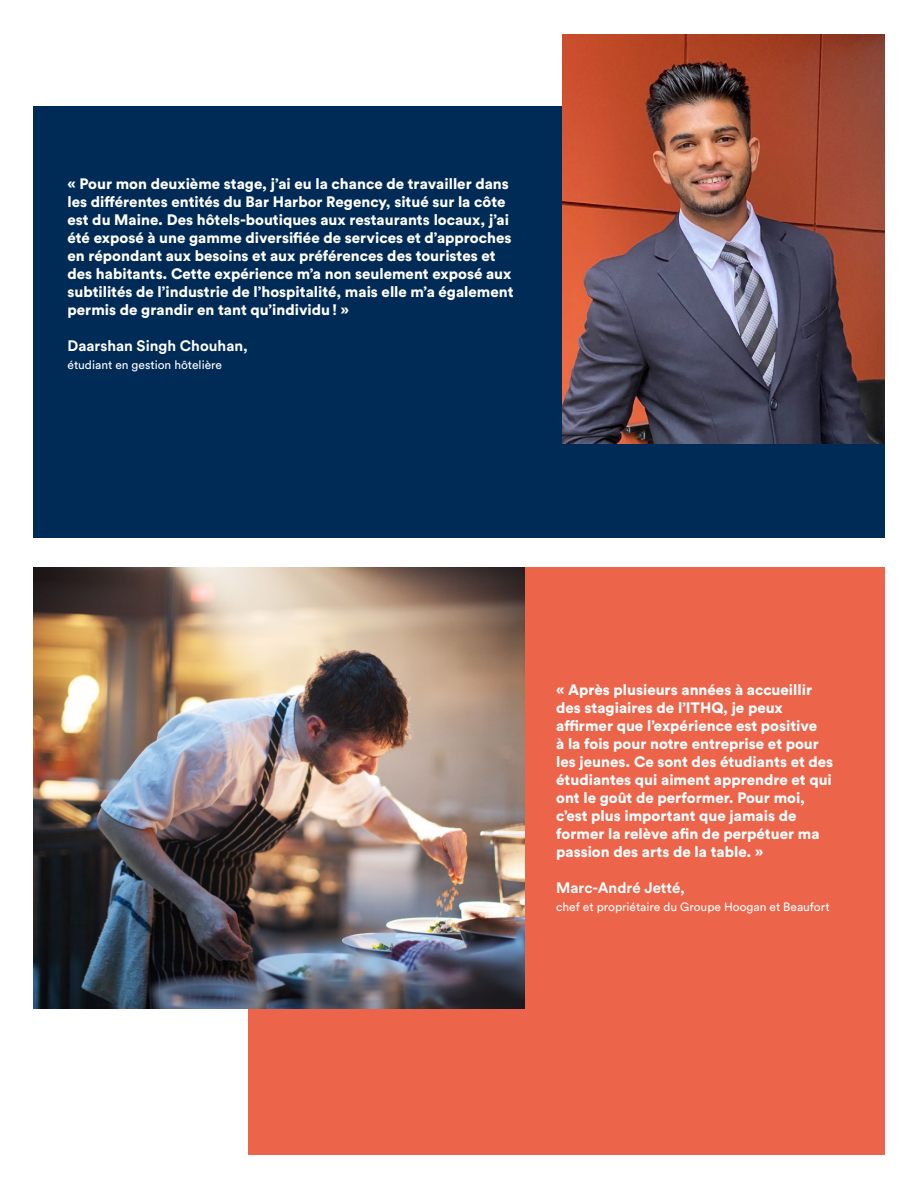
<style>
.page{position:relative;width:918px;height:1188px;background:#fff}
.page>*{position:absolute;margin:0;border:0;box-sizing:border-box;transform-origin:0 0}
.t1{font:900 15px/18px "Circular Std";color:#fff}
.t2{font:700 15px "Circular Std";color:#fff}
.t3{font:12px "Circular Std";color:#fff}
</style>
<div class="page">
<div style="left:248px;top:567px;width:636px;height:587px;background:#ec644a"></div>
<div style="left:34px;top:106px;width:851px;height:432px;background:#002b56"></div>
<img style="left:562px;top:35px;width:322px;height:408px">
<img style="left:34px;top:567px;width:490px;height:442px">
<p class="t1" style="left:68px;top:175px;width:447px">« Pour mon deuxième stage, j’ai eu la chance de travailler dans les différentes entités du Bar Harbor Regency, situé sur la côte est du Maine. Des hôtels-boutiques aux restaurants locaux, j’ai été exposé à une gamme diversifiée de services et d’approches en répondant aux besoins et aux préférences des touristes et des habitants. Cette expérience m’a non seulement exposé aux subtilités de l’industrie de l’hospitalité, mais elle m’a également permis de grandir en tant qu’individu! »</p>
<p class="t2" style="left:68px;top:336px;width:182px">Daarshan Singh Chouhan,</p>
<p class="t3" style="left:68px;top:358px;width:156px">étudiant en gestion hôtelière</p>
<p class="t1" style="left:556px;top:681px;width:279px">« Après plusieurs années à accueillir des stagiaires de l’ITHQ, je peux affirmer que l’expérience est positive<br>à la fois pour notre entreprise et pour les jeunes. Ce sont des étudiants et des étudiantes qui aiment apprendre et qui ont le goût de performer. Pour moi, c’est plus important que jamais de former la relève afin de perpétuer ma passion des arts de la table. »</p>
<p class="t2" style="left:556px;top:878px;width:130px">Marc-André Jetté,</p>
<p class="t3" style="left:556px;top:900px;width:275px">chef et propriétaire du Groupe Hoogan et Beaufort</p>
</div>
